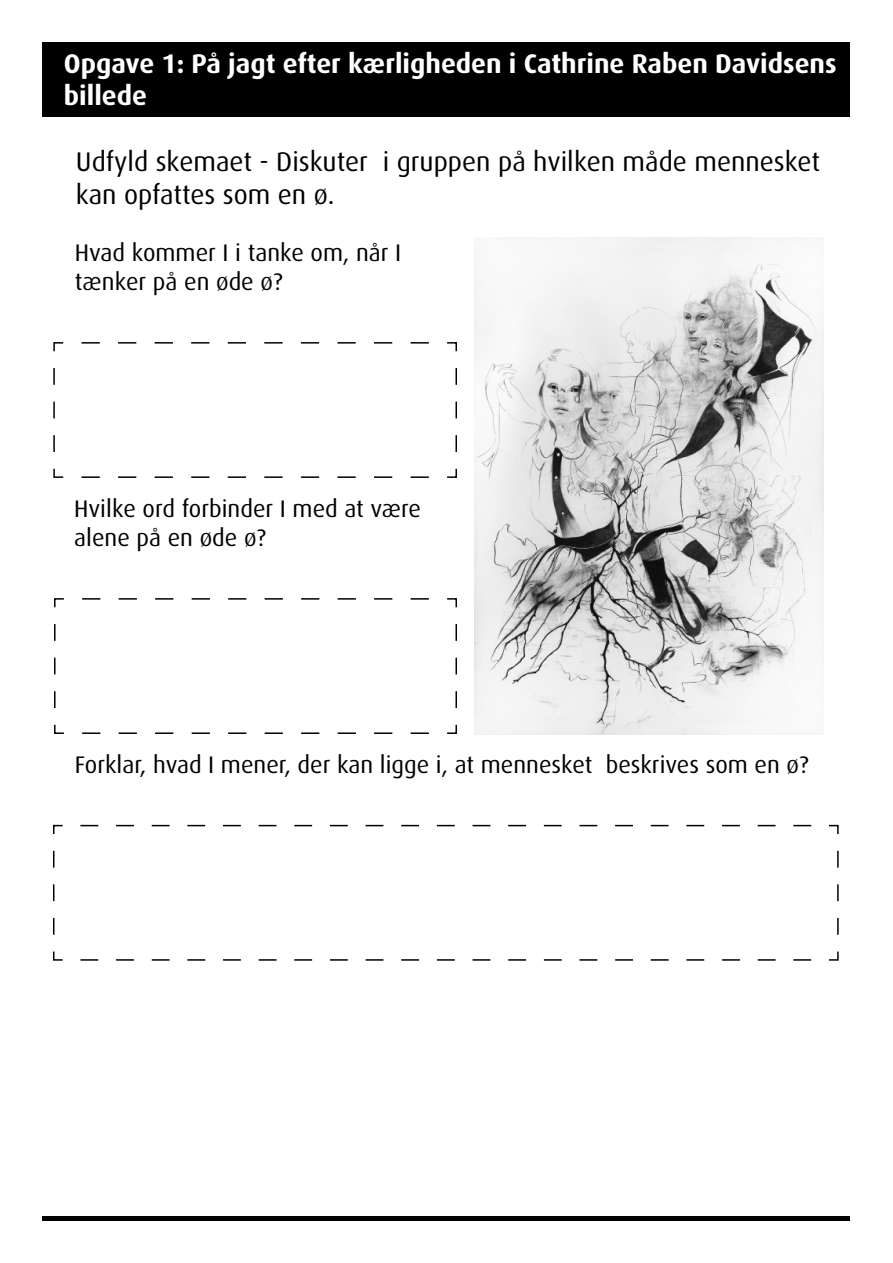
<style>
.page{position:relative;width:893px;height:1263px;background:#fff}
.page>*{position:absolute;margin:0;border:0;box-sizing:border-box;transform-origin:0 0}
.t1{font:27px/32.4px "Dax";color:#000}
.t2{font:700 27px/32.4px "Dax";color:#fff}
.t3{font:24px/28.8px "Dax";color:#000}
</style>
<div class="page">
<img style="left:475px;top:237px;width:348px;height:498px">
<svg style="left:53px;top:342px;width:404px;height:136px"></svg>
<svg style="left:54px;top:598px;width:403px;height:136px"></svg>
<svg style="left:53px;top:824px;width:786px;height:137px"></svg>
<div style="left:43px;top:43px;width:807px;height:74px;background:#000"></div>
<hr style="left:43px;top:1216px;width:807px;height:4px;background:#000">
<p class="t2" style="left:64px;top:47px;width:774px">Opgave 1: På jagt efter kærligheden i Cathrine Raben Davidsens billede</p>
<p class="t1" style="left:76px;top:146px;width:746px">Udfyld skemaet - Diskuter i gruppen på hvilken måde mennesket kan opfattes som en ø.</p>
<p class="t3" style="left:75px;top:239px;width:328px">Hvad kommer I i tanke om, når I tænker på en øde ø?</p>
<p class="t3" style="left:74px;top:495px;width:348px">Hvilke ord forbinder I med at være alene på en øde ø?</p>
<p class="t3" style="left:75px;top:750px;width:735px">Forklar, hvad I mener, der kan ligge i, at mennesket beskrives som en ø?</p>
</div>
